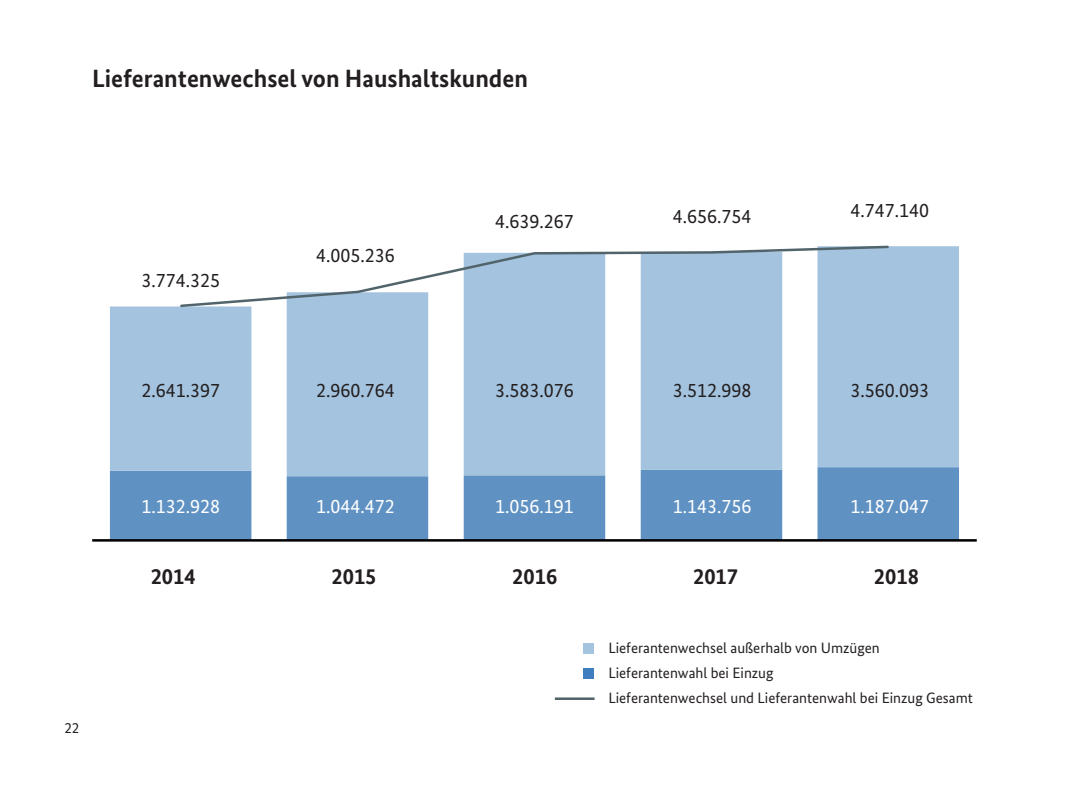
<style>
.page{position:relative;width:1092px;height:787px;background:#fff}
.page>*{position:absolute;margin:0;border:0;box-sizing:border-box;transform-origin:0 0}
.t1{font:700 25px "Bundes Sans";color:#231f20}
.t2{font:700 22.5px "Bundes Sans";color:#231f20}
.t3{font:20px "Bundes Sans";color:#231f20}
.t4{font:20px "Bundes Sans";color:#fff}
.t5{font:15px/24.8px "Bundes Sans";color:#231f20}
</style>
<div class="page">
<div style="left:583px;top:643px;width:11px;height:10px;background:#a4c3df"></div>
<div style="left:583px;top:668px;width:11px;height:10px;background:#3e7ebf"></div>
<svg style="left:110px;top:476px;width:848px;height:63px;fill:#5f92c3"></svg>
<svg style="left:110px;top:246px;width:848px;height:230px;fill:#a4c3df"></svg>
<hr style="left:92px;top:539px;width:884px;height:2px;background:#000001">
<svg style="left:179px;top:245px;width:711px;height:63px"></svg>
<hr style="left:555px;top:697px;width:39px;height:3px;background:#516269">
<h1 class="t1" style="left:92px;top:63px;width:437px">Lieferantenwechsel von Haushaltskunden</h1>
<p class="t5" style="left:64px;top:715px;width:16px">22</p>
<h3 class="t3" style="left:141px;top:267px;width:80px">3.774.325</h3>
<h3 class="t3" style="left:141px;top:378px;width:80px">2.641.397</h3>
<h3 class="t4" style="left:141px;top:494px;width:80px">1.132.928</h3>
<h3 class="t3" style="left:316px;top:243px;width:80px">4.005.236</h3>
<h3 class="t3" style="left:316px;top:378px;width:80px">2.960.764</h3>
<h3 class="t3" style="left:495px;top:209px;width:80px">4.639.267</h3>
<h3 class="t3" style="left:495px;top:378px;width:80px">3.583.076</h3>
<h3 class="t3" style="left:672px;top:204px;width:80px">4.656.754</h3>
<h3 class="t3" style="left:672px;top:378px;width:80px">3.512.998</h3>
<h3 class="t3" style="left:850px;top:198px;width:80px">4.747.140</h3>
<h3 class="t3" style="left:850px;top:378px;width:80px">3.560.093</h3>
<h3 class="t4" style="left:316px;top:494px;width:80px">1.044.472</h3>
<h3 class="t4" style="left:495px;top:494px;width:80px">1.056.191</h3>
<h3 class="t4" style="left:672px;top:494px;width:80px">1.143.756</h3>
<h3 class="t4" style="left:850px;top:494px;width:80px">1.187.047</h3>
<h2 class="t2" style="left:151px;top:562px;width:46px">2014</h2>
<h2 class="t2" style="left:331px;top:562px;width:46px">2015</h2>
<h2 class="t2" style="left:512px;top:562px;width:46px">2016</h2>
<h2 class="t2" style="left:693px;top:562px;width:46px">2017</h2>
<h2 class="t2" style="left:873px;top:562px;width:46px">2018</h2>
<p class="t5" style="left:608px;top:635px;width:273px">Lieferantenwechsel außerhalb von Umzügen<br>Lieferantenwahl bei Einzug</p>
<p class="t5" style="left:608px;top:685px;width:366px">Lieferantenwechsel und Lieferantenwahl bei Einzug Gesamt</p>
</div>
